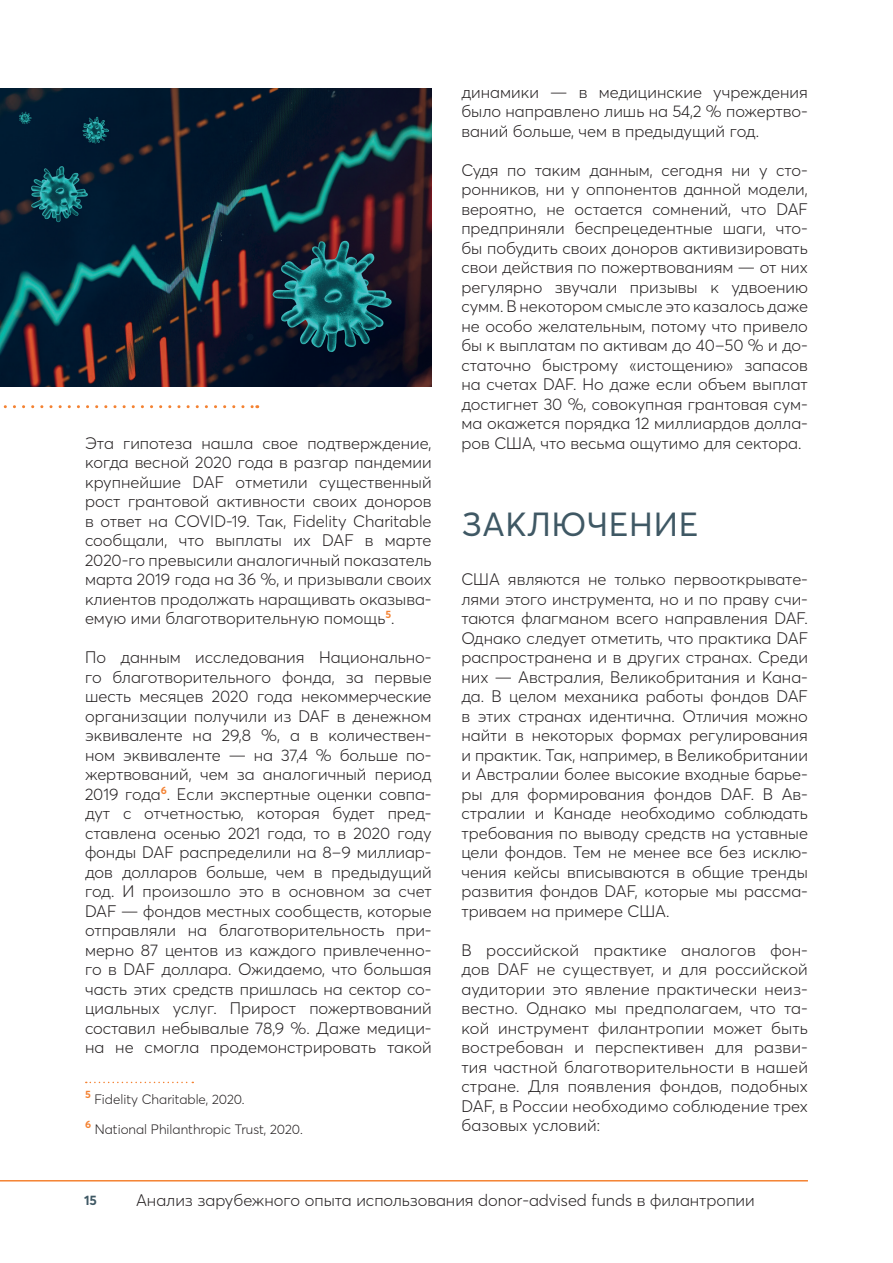
<style>
.page{position:relative;width:893px;height:1263px;background:#fff}
.page>*{position:absolute;margin:0;border:0;box-sizing:border-box;transform-origin:0 0}
.t1{font:33px "Averta CY";letter-spacing:.025em;color:#3f5864}
.text{font:300 16.5px/19.5px "Averta CY";color:#231f20;text-align:justify}
.Snoska{font:300 13.5px "Averta CY";color:#231f20}
.t2{font:700 13.5px "Averta CY";color:#3f5864}
</style>
<div class="page">
<hr style="left:0;top:1180px;width:808px;height:1px;background:#f48232">
<img style="left:0;top:88px;width:432px;height:298px">
<svg style="left:3px;top:405px;width:255px;height:3px"></svg>
<svg style="left:86px;top:1082px;width:107px;height:1px"></svg>
<p class="text" style="left:85px;top:432px;width:348px">Эта гипотеза нашла свое подтверждение, когда весной 2020 года в разгар пандемии крупнейшие DAF отметили существенный рост грантовой активности своих доноров в ответ на COVID-19. Так, Fidelity Charitable сообщали, что выплаты их DAF в марте 2020-го превысили аналогичный показатель марта 2019 года на 36 %, и призывали своих клиентов продолжать наращивать оказыва&shy;емую ими благотворительную помощь<sup>5</sup>.</p>
<p class="text" style="left:85px;top:647px;width:348px">По данным исследования Национально&shy;го благотворительного фонда, за первые шесть месяцев 2020 года некоммерческие организации получили из DAF в денежном эквиваленте на 29,8 %, а в количествен&shy;ном эквиваленте — на 37,4 % больше по&shy;жертвований, чем за аналогичный период 2019 года<sup>6</sup>. Если экспертные оценки совпа&shy;дут с отчетностью, которая будет пред&shy;ставлена осенью 2021 года, то в 2020 году фонды DAF распределили на 8–9 миллиар&shy;дов долларов больше, чем в предыдущий год. И произошло это в основном за счет DAF — фондов местных сообществ, которые отправляли на благотворительность при&shy;мерно 87 центов из каждого привлеченно&shy;го в DAF доллара. Ожидаемо, что большая часть этих средств пришлась на сектор со&shy;циальных услуг. Прирост пожертвований составил небывалые 78,9 %. Даже медици&shy;на не смогла продемонстрировать такой</p>
<p class="Snoska" style="left:85px;top:1090px;width:161px"><sup>5</sup> Fidelity Charitable, 2020.</p>
<p class="Snoska" style="left:85px;top:1120px;width:219px"><sup>6</sup> National Philanthropic Trust, 2020.</p>
<p class="text" style="left:461px;top:81px;width:348px">динамики — в медицинские учреждения было направлено лишь на 54,2 % пожертво&shy;ваний больше, чем в предыдущий год.</p>
<p class="text" style="left:461px;top:159px;width:348px">Судя по таким данным, сегодня ни у сто&shy;ронников, ни у оппонентов данной модели, вероятно, не остается сомнений, что DAF предприняли беспрецедентные шаги, что&shy;бы побудить своих доноров активизировать свои действия по пожертвованиям — от них регулярно звучали призывы к удвоению сумм. В некотором смысле это казалось даже не особо желательным, потому что привело бы к выплатам по активам до 40–50 % и до&shy;статочно быстрому «истощению» запасов на счетах DAF. Но даже если объем выплат достигнет 30 %, совокупная грантовая сум&shy;ма окажется порядка 12 миллиардов долла&shy;ров США, что весьма ощутимо для сектора.</p>
<h1 class="t1" style="left:462px;top:502px;width:238px">ЗАКЛЮЧЕНИЕ</h1>
<p class="text" style="left:461px;top:569px;width:348px">США являются не только первооткрывате&shy;лями этого инструмента, но и по праву счи&shy;таются флагманом всего направления DAF.<br>Однако следует отметить, что практика DAF распространена и в других странах. Среди них — Австралия, Великобритания и Кана&shy;да. В целом механика работы фондов DAF в этих странах идентична. Отличия можно найти в некоторых формах регулирования и практик. Так, например, в Великобритании и Австралии более высокие входные барье&shy;ры для формирования фондов DAF. В Ав&shy;стралии и Канаде необходимо соблюдать требования по выводу средств на уставные цели фондов. Тем не менее все без исклю&shy;чения кейсы вписываются в общие тренды развития фондов DAF, которые мы рассма&shy;триваем на примере США.</p>
<p class="text" style="left:461px;top:939px;width:348px">В российской практике аналогов фон&shy;дов DAF не существует, и для российской аудитории это явление практически неиз&shy;вестно. Однако мы предполагаем, что та&shy;кой инструмент филантропии может быть востребован и перспективен для разви&shy;тия частной благотворительности в нашей стране. Для появления фондов, подобных DAF, в России необходимо соблюдение трех базовых условий:</p>
<p class="t2" style="left:84px;top:1190px;width:14px">15</p>
<p class="text" style="left:136px;top:1189px;width:620px">Анализ зарубежного опыта использования donor-advised funds в филантропии</p>
</div>
